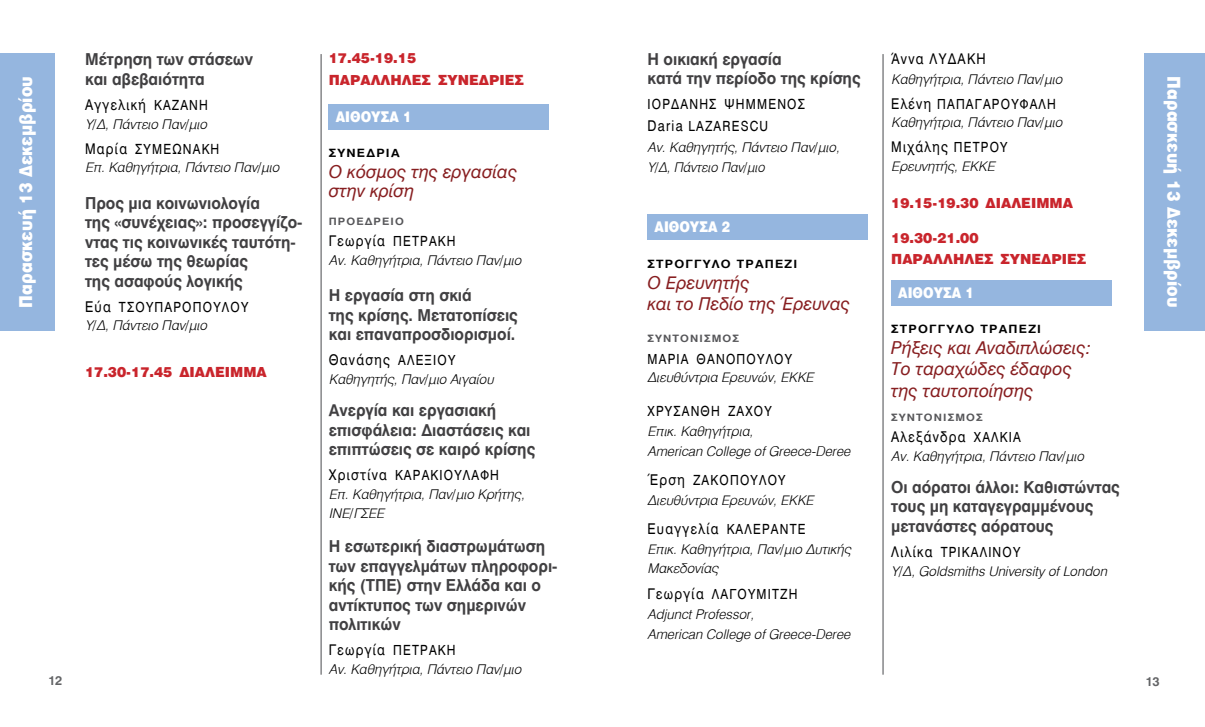
<style>
.page{position:relative;width:1205px;height:727px;background:#fff}
.page>*{position:absolute;margin:0;border:0;box-sizing:border-box;transform-origin:0 0}
.t1{font:17.5px/21.2px "UB Helvetica Italic";color:#871e20}
.t2{font:900 17.5px "UB Helvetica";letter-spacing:.01em;color:#fff;scale:.9 1}
.t3{font:16.25px/19.5px "UB Helvetica Bold";color:#414042;scale:.95 1}
.t4{font:14.5px "UB Helvetica";letter-spacing:.1em;color:#000;scale:.87 1}
.t5{font:900 14.5px "UB Helvetica";color:#fff;scale:.87 1}
.t6{font:13.75px/21.2px "UB Helvetica";letter-spacing:.1em;color:#000;scale:.87 1}
.t7{font:900 13.75px/21.2px "UB Helvetica";color:#c9252c}
.t8{font:13.25px/20px "UB Helvetica Light Italic";color:#000}
.t9{font:12.5px "UB Helvetica Bold";color:#636466}
.t10{font:11.25px "UB Helvetica Bold";letter-spacing:.1em;color:#000;scale:1.1 1}
.t11{font:10px "UB Helvetica Bold";letter-spacing:.1em;color:#565659;scale:1.1 1}
.s1{font-size:14.5px}
.s2{font-size:13.75px}
</style>
<div class="page">
<hr style="left:882px;top:54px;width:1px;height:620px;background:#6d6e71">
<hr style="left:320px;top:54px;width:2px;height:620px;background:#6d6e71">
<div style="left:1144px;top:53px;width:61px;height:277px;background:#95b6df"></div>
<div style="left:0;top:53px;width:55px;height:277px;background:#95b6df"></div>
<div style="left:329px;top:104px;width:220px;height:25px;background:#95b6df"></div>
<div style="left:647px;top:214px;width:221px;height:25px;background:#95b6df"></div>
<div style="left:891px;top:280px;width:220px;height:26px;background:#95b6df"></div>
<h1 class="t2" style="left:16px;top:308px;width:259px;rotate:-90deg">Παρασκευή 13 Δεκεμβρίου</h1>
<p class="t3" style="left:647px;top:49px;width:226px">Η οικιακή εργασία<br>κατά την περίοδο της κρίσης</p>
<p class="t6" style="left:647px;top:94px;width:17px">ΙΟΡΔΆΝ</p>
<p class="t4" style="left:891px;top:50px;width:108px">ΆΝΝΑ ΛΥΔΑΚΗ</p>
<p class="t8" style="left:891px;top:69px;width:172px">Καθηγήτρια, Πάντειο Παν/μιο</p>
<p class="t6" style="left:891px;top:93px;width:189px"><span class="s1">ΕΛΈΝΗ</span> ΠΑΠΑΓΑΡΟΥΦΑΛΗ</p>
<p class="t8" style="left:891px;top:113px;width:172px">Καθηγήτρια, Πάντειο Παν/μιο</p>
<p class="t4" style="left:891px;top:139px;width:136px">ΜΙΧΆΛΗΣ <span class="s2">ΠΕΤΡΟΥ</span></p>
<p class="t8" style="left:891px;top:157px;width:105px">Ερευνητής, ΕΚΚΕ</p>
<p class="t7" style="left:891px;top:192px;width:183px">19.15-19.30 Διάλει μμα</p>
<p class="t7" style="left:891px;top:227px;width:180px">19.30-21.00<br>Παράλληλες Συνεδρίες</p>
<p class="t5" style="left:898px;top:284px;width:41px">ΑΙΘΟΥΣΑ</p>
<p class="t5" style="left:965px;top:284px;width:11px">1</p>
<p class="t10" style="left:891px;top:322px;width:108px">Στρογγυλό Τραπέ</p>
<p class="t10" style="left:1028px;top:322px;width:13px">ζι</p>
<h1 class="t1" style="left:891px;top:337px;width:201px">Ρήξεις και Αναδιπλώσεις:<br>Το ταραχώδες έδαφος της ταυτοποίησης</h1>
<p class="t11" style="left:891px;top:411px;width:61px">Συντονισμός</p>
<p class="t4" style="left:891px;top:428px;width:150px">ΑΛΕΞΆΝΔΡΑ <span class="s2">ΧΑΛΚΙΑ</span></p>
<p class="t8" style="left:891px;top:446px;width:194px">Αν. Καθηγήτρια, Πάντειο Παν/μιο</p>
<p class="t3" style="left:891px;top:477px;width:242px">Οι αόρατοι άλλοι: Καθιστώντας τους μη καταγεγραμμένους μετανάστες αόρατους</p>
<p class="t6" style="left:891px;top:541px;width:150px"><span class="s1">ΛΙΛΊΚΑ</span> ΤΡΙΚΑΛΙΝΟΥ</p>
<p class="t8" style="left:891px;top:561px;width:217px">Υ/Δ, Goldsmiths University of London</p>
<p class="t3" style="left:85px;top:50px;width:178px">Μέτρηση των στάσεων και αβεβαιότητα</p>
<p class="t4" style="left:85px;top:96px;width:141px">ΑΓΓΕΛΙΚΉ <span class="s2">ΚΑΖΑΝΗ</span></p>
<p class="t8" style="left:85px;top:114px;width:124px">Υ/Δ, Πάντειο Παν/μιο</p>
<p class="t6" style="left:85px;top:138px;width:154px"><span class="s1">ΜΑΡΊΑ</span> ΣΥΜΕΩΝΑΚΗ</p>
<p class="t8" style="left:85px;top:158px;width:196px">Επ. Καθηγήτρια, Πάντειο Παν/μιο</p>
<p class="t3" style="left:85px;top:193px;width:230px">Προς μια κοινωνιολογία<br>της «συνέχειας»: προσεγγίζο&shy;ντας τις κοινωνικές ταυτότη&shy;τες μέσω της θεωρίας<br>της ασαφούς λογικής</p>
<p class="t6" style="left:85px;top:296px;width:189px"><span class="s1">ΕΎΑ</span> ΤΣΟΥΠΑΡΟΠΟΥΛΟΥ</p>
<p class="t8" style="left:85px;top:316px;width:124px">Υ/Δ, Πάντειο Παν/μιο</p>
<p class="t7" style="left:85px;top:361px;width:183px">17.30-17.45 Διάλει μμα</p>
<p class="t7" style="left:329px;top:48px;width:180px">17.45-19.15<br>Παράλληλες Συνεδρίες</p>
<p class="t5" style="left:336px;top:108px;width:41px">ΑΙΘΟΥΣΑ</p>
<p class="t5" style="left:403px;top:108px;width:11px">1</p>
<p class="t10" style="left:329px;top:146px;width:59px">Συνεδρία</p>
<h1 class="t1" style="left:329px;top:162px;width:190px;line-height:18.8px">Ο κόσμος της εργασίας στην κρίση</h1>
<p class="t11" style="left:329px;top:216px;width:70px">Προεδρείο</p>
<p class="t4" style="left:329px;top:233px;width:145px">ΓΕΩΡΓΊΑ <span class="s2">ΠΕΤΡΑΚΗ</span></p>
<p class="t8" style="left:329px;top:250px;width:194px">Αν. Καθηγήτρια, Πάντειο Παν/μιο</p>
<p class="t3" style="left:329px;top:286px;width:201px">Η εργασία στη σκιά<br>της κρίσης. Μετατοπίσεις και επαναπροσδιορισμοί.</p>
<p class="t4" style="left:329px;top:352px;width:147px">ΘΑΝΆΣΗΣ <span class="s2">ΑΛΕΞΙΟΥ</span></p>
<p class="t8" style="left:329px;top:369px;width:166px">Καθηγητής, Παν/μιο Αιγαίου</p>
<p class="t3" style="left:329px;top:400px;width:219px">Ανεργία και εργασιακή επισφάλεια: Διαστάσεις και επιπτώσεις σε καιρό κρίσης</p>
<p class="t6" style="left:329px;top:464px;width:195px"><span class="s1">ΧΡΙΣΤΊΝΑ</span> ΚΑΡΑΚΙΟΥΛΑΦΗ</p>
<p class="t8" style="left:329px;top:485px;width:197px;line-height:18.8px">Επ. Καθηγήτρια, Παν/μιο Κρήτης,<br>ΙΝΕ/ΓΣΕΕ</p>
<p class="t3" style="left:329px;top:536px;width:242px">Η εσωτερική διαστρωμάτωση των επαγγελμάτων πληροφορι&shy;κής (ΤΠΕ) στην Ελλάδα και o αντίκτυπος των σημερινών πολιτικών</p>
<p class="t4" style="left:329px;top:641px;width:145px">ΓΕΩΡΓΊΑ <span class="s2">ΠΕΤΡΑΚΗ</span></p>
<p class="t8" style="left:329px;top:659px;width:194px">Αν. Καθηγήτρια, Πάντειο Παν/μιο</p>
<h1 class="t2" style="left:1184px;top:76px;width:259px;rotate:90deg">Παρασκευή 13 Δεκεμβρίου</h1>
<p class="t6" style="left:647px;top:94px;width:182px;text-indent:52px">ΗΣ ΨΗΜΜΕΝΟΣ<br><span class="s1">DARIA</span> LAZARESCU</p>
<p class="t8" style="left:647px;top:137px;width:193px">Αν. Καθηγητής, Πάντειο Παν/μιο,<br>Υ/Δ, Πάντειο Παν/μιο</p>
<p class="t5" style="left:654px;top:218px;width:41px">ΑΙΘΟΥΣΑ</p>
<p class="t5" style="left:722px;top:218px;width:11px">2</p>
<p class="t10" style="left:647px;top:257px;width:108px">Στρογγυλό Τραπέ</p>
<p class="t10" style="left:784px;top:257px;width:13px">ζι</p>
<h1 class="t1" style="left:647px;top:272px;width:204px">Ο Ερευνητής<br>και το Πεδίο της Έρευνας</h1>
<p class="t11" style="left:647px;top:333px;width:61px">Συντονισμός</p>
<p class="t6" style="left:647px;top:348px;width:23px">ΜΑΡΊΑ</p>
<p class="t6" style="left:696px;top:348px;width:112px">ΘΑΝΟΠΟΥΛΟΥ</p>
<p class="t8" style="left:647px;top:368px;width:168px">Διευθύντρια Ερευνών, ΕΚΚΕ</p>
<p class="t6" style="left:647px;top:400px;width:21px">ΧΡΥΣΆΝΘ</p>
<p class="t6" style="left:711px;top:400px;width:71px">Η ΖΑΧΟΥ</p>
<p class="t8" style="left:647px;top:421px;width:204px">Επικ. Καθηγήτρια,<br>American College of Greece-Deree</p>
<p class="t6" style="left:647px;top:469px;width:160px"><span class="s1">ΈΡΣΗ</span> ΖΑΚΟΠΟΥΛΟΥ</p>
<p class="t8" style="left:647px;top:490px;width:168px">Διευθύντρια Ερευνών, ΕΚΚΕ</p>
<p class="t4" style="left:647px;top:520px;width:183px">ΕΥΑΓΓΕΛΊΑ <span class="s2">ΚΑΛΕΡΑΝΤΕ</span></p>
<p class="t8" style="left:647px;top:539px;width:205px;line-height:18.8px">Επικ. Καθηγήτρια, Παν/μιο Δυτικής<br>Μακεδονίας</p>
<p class="t6" style="left:647px;top:583px;width:172px"><span class="s1">ΓΕΩΡΓΊΑ</span> ΛΑΓΟΥΜΙΤΖΗ</p>
<p class="t8" style="left:647px;top:604px;width:204px">Adjunct Professor,<br>American College of Greece-Deree</p>
<p class="t9" style="left:48px;top:672px;width:16px">12</p>
<p class="t9" style="left:1145px;top:673px;width:16px">13</p>
</div>
